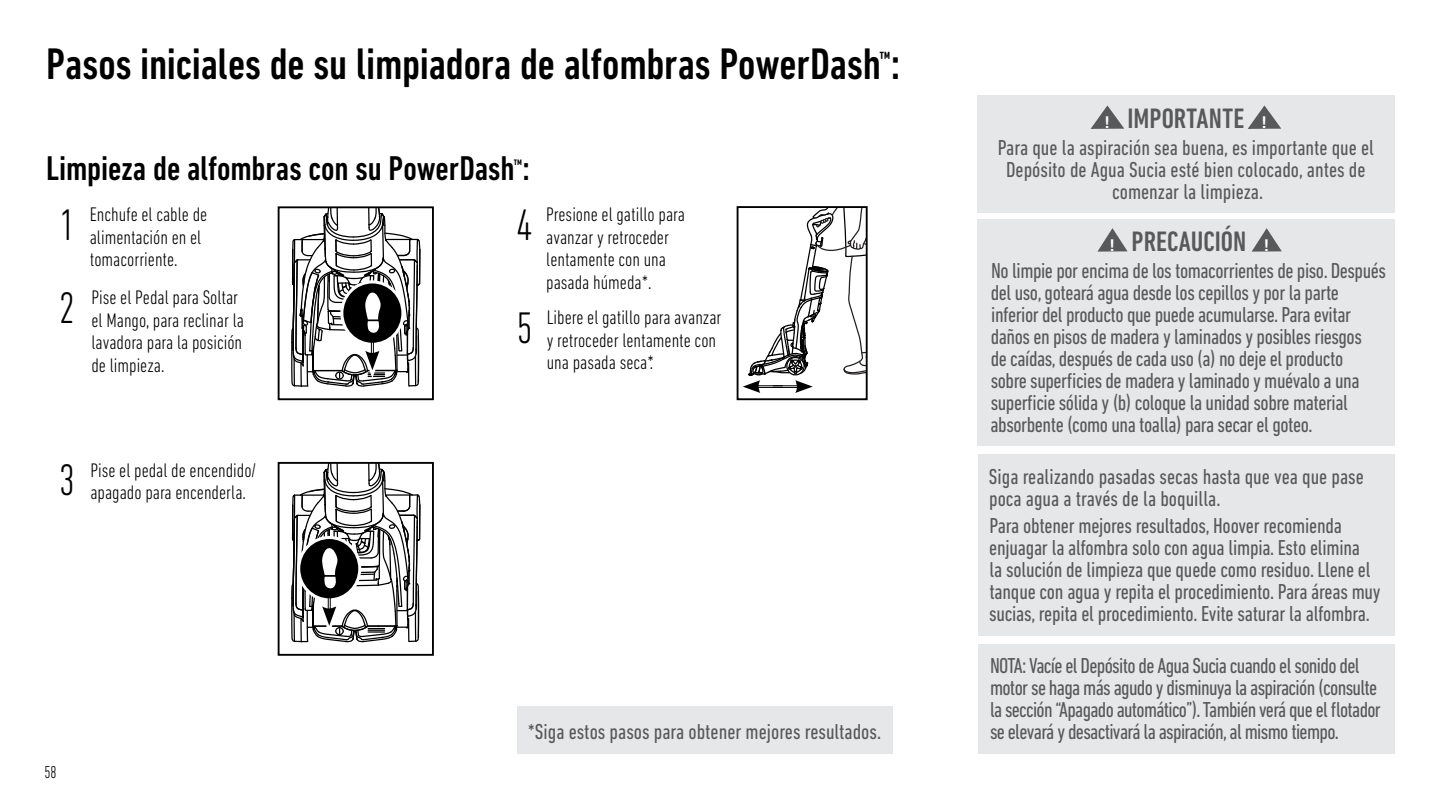
<style>
.page{position:relative;width:1440px;height:810px;background:#fff}
.page>*{position:absolute;margin:0;border:0;box-sizing:border-box;transform-origin:0 0}
.t1{font:500 condensed 45px "DIN Next LT Pro";letter-spacing:-.005em;color:#000}
.t2{font:300 condensed 45px "DIN Next LT Pro";color:#000;scale:.93 1}
.t3{font:500 condensed 35px "DIN Next LT Pro";letter-spacing:-.005em;color:#000}
.t4{font:500 condensed 28.5px "DIN Next LT Pro";color:#58595b}
.t5{font:condensed 22px/22px "DIN Next LT Pro";letter-spacing:-.02em;color:#58595b}
.t6{font:condensed 22px/22px "DIN Next LT Pro";color:#58595b}
.t7{font:300 condensed 20px/22.5px "DIN Next LT Pro";color:#000}
.t8{font:500 condensed 18px "DIN Next LT Pro";color:#000}
.t9{font:300 condensed 17.5px "DIN Next LT Pro";color:#000;scale:.93 1}
.t10{font:700 condensed 16.25px "Helvetica Neue";color:#fff}
.t11{font:500 condensed 14px "DIN Next LT Pro";color:#000}
</style>
<div class="page">
<div style="left:278px;top:206px;width:156px;height:194px;border:2px solid #000"></div>
<div style="left:278px;top:462px;width:156px;height:194px;border:2px solid #000"></div>
<svg style="left:291px;top:207px;width:130px;height:180px"></svg>
<svg style="left:291px;top:463px;width:130px;height:180px"></svg>
<div style="left:518px;top:706px;width:375px;height:48px;background:#e6e7e8"></div>
<div style="left:978px;top:454px;width:417px;height:182px;background:#e6e7e8"></div>
<div style="left:978px;top:219px;width:417px;height:227px;background:#e6e7e8"></div>
<svg style="left:1251px;top:228px;width:31px;height:24px"></svg>
<svg style="left:1097px;top:228px;width:31px;height:24px"></svg>
<div style="left:978px;top:644px;width:417px;height:110px;background:#e6e7e8"></div>
<div style="left:978px;top:95px;width:417px;height:117px;background:#e6e7e8"></div>
<svg style="left:1090px;top:105px;width:34px;height:24px"></svg>
<svg style="left:1247px;top:105px;width:35px;height:24px"></svg>
<svg style="left:743px;top:209px;width:122px;height:184px"></svg>
<div style="left:737px;top:206px;width:131px;height:194px;border:2px solid #000"></div>
<h1 class="t1" style="left:46px;top:38px;width:856px">Pasos iniciales de su limpiadora de alfombras PowerDash :</h1>
<p class="t8" style="left:879px;top:48px;width:13px">™</p>
<h2 class="t3" style="left:46px;top:149px;width:485px">Limpieza de alfombras con su PowerDash :</h2>
<p class="t11" style="left:513px;top:156px;width:11px">™</p>
<p class="t7" style="left:90px;top:203px;width:119px">Enchufe el cable de alimentación en el tomacorriente.</p>
<p class="t7" style="left:546px;top:203px;width:140px">Presione el gatillo para avanzar y retroceder lentamente con una pasada húmeda*.</p>
<h1 class="t2" style="left:59px;top:199px;width:18px">1</h1>
<h1 class="t2" style="left:517px;top:199px;width:18px">4</h1>
<p class="t7" style="left:91px;top:286px;width:154px">Pise el Pedal para Soltar el Mango, para reclinar la lavadora para la posición de limpieza.</p>
<h1 class="t2" style="left:59px;top:282px;width:18px">2</h1>
<h1 class="t2" style="left:517px;top:302px;width:18px">5</h1>
<p class="t7" style="left:547px;top:306px;width:176px">Libere el gatillo para avanzar y retroceder lentamente con una pasada seca*.</p>
<h1 class="t2" style="left:59px;top:455px;width:18px">3</h1>
<p class="t7" style="left:90px;top:459px;width:167px">Pise el pedal de encendido/</p>
<p class="t7" style="left:90px;top:481px;width:157px">apagado para encenderla.</p>
<p class="t9" style="left:45px;top:762px;width:14px">58</p>
<p class="t6" style="left:528px;top:721px;width:355px">*Siga estos pasos para obtener mejores resultados.</p>
<p class="t4" style="left:1128px;top:102px;width:118px">IMPORTANTE</p>
<p class="t6" style="left:998px;top:136px;width:378px;text-align:center">Para que la aspiración sea buena, es importante que el<br>Depósito de Agua Sucia esté bien colocado, antes de comenzar la limpieza.</p>
<p class="t10" style="left:1105px;top:109px;width:6px">!</p>
<p class="t10" style="left:1262px;top:109px;width:6px">!</p>
<p class="t4" style="left:1132px;top:226px;width:116px">PRECAUCIÓN</p>
<p class="t5" style="left:991px;top:260px;width:397px">No limpie por encima de los tomacorrientes de piso. Después del uso, goteará agua desde los cepillos y por la parte inferior del producto que puede acumularse. Para evitar daños en pisos de madera y laminados y posibles riesgos<br>de caídas, después de cada uso (a) no deje el producto<br>sobre superficies de madera y laminado y muévalo a una superficie sólida y (b) coloque la unidad sobre material absorbente (como una toalla) para secar el goteo.</p>
<p class="t10" style="left:1110px;top:232px;width:6px">!</p>
<p class="t10" style="left:1264px;top:232px;width:6px">!</p>
<p class="t6" style="left:989px;top:466px;width:376px">Siga realizando pasadas secas hasta que vea que pase poca agua a través de la boquilla.</p>
<p class="t5" style="left:989px;top:515px;width:393px">Para obtener mejores resultados, Hoover recomienda enjuagar la alfombra solo con agua limpia. Esto elimina<br>la solución de limpieza que quede como residuo. Llene el tanque con agua y repita el procedimiento. Para áreas muy sucias, repita el procedimiento. Evite saturar la alfombra.</p>
<p class="t5" style="left:990px;top:655px;width:392px">NOTA: Vacíe el Depósito de Agua Sucia cuando el sonido del motor se haga más agudo y disminuya la aspiración (consulte la sección “Apagado automático”). También verá que el flotador se elevará y desactivará la aspiración, al mismo tiempo.</p>
</div>
